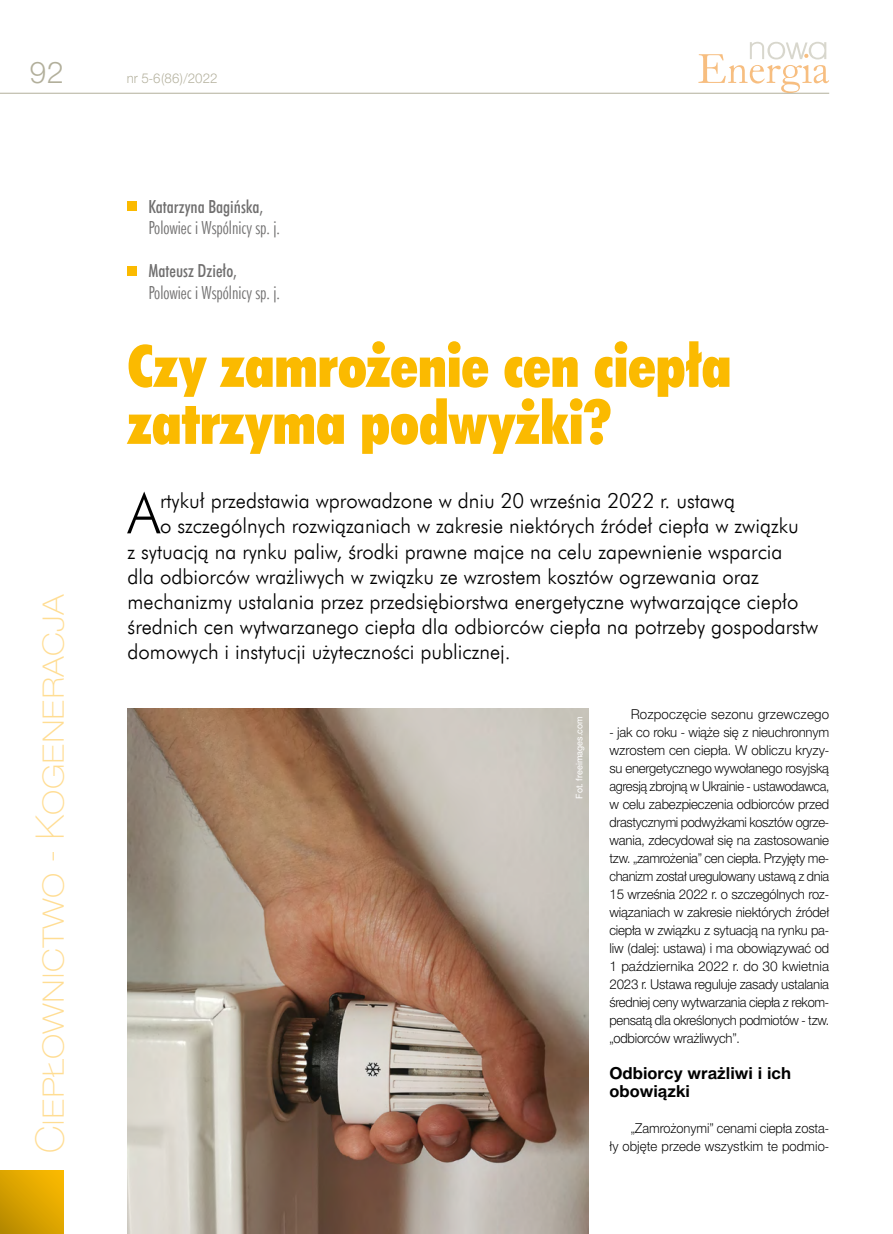
<style>
.page{position:relative;width:893px;height:1234px;background:#fff}
.page>*{position:absolute;margin:0;border:0;box-sizing:border-box;transform-origin:0 0}
.t1{font:58.5px/57px "Futura X Blk Cn EU Normal";letter-spacing:-.005em;color:#fbba00}
.t2{font:56.25px "Futura Lt EU Normal";color:#000}
.t3{font:39px "Switzer EFN Thin";color:#ffdd93}
.t4{font:30px "Switzer EFN Light";color:#b2af9b}
.t5{font:21px "Futura Lt EU Normal";color:#000}
.t6{font:18px "Futura Lt Cn EU Normal";color:#706f6f}
.t7{font:18px "Futura Md Cn EU Normal";color:#706f6f}
.t8{font:700 16.5px/18px "Switzer EFN";color:#000}
.t9{font:13.5px/18px "Switzer EFN Light";letter-spacing:-.01em;color:#000;text-align:justify}
.t10{font:13.5px/18px "Switzer EFN Light";letter-spacing:-.01em;color:#000;text-align:right;scale:.96 1}
.t11{font:13.5px "Switzer EFN Light";color:#b2af9b}
.t12{font:9px "Switzer EFN";color:#fff}
</style>
<div class="page">
<hr style="left:0;top:93px;width:829px;height:1px;background:#b2af9b">
<svg style="left:698px;top:42px;width:131px;height:51px"></svg>
<svg style="left:0;top:1170px;width:64px;height:63px;background:#dba300"></svg>
<div style="left:128px;top:201px;width:9px;height:10px;background:#fbba00"></div>
<div style="left:128px;top:266px;width:9px;height:10px;background:#fbba00"></div>
<img style="left:128px;top:708px;width:460px;height:525px">
<h3 class="t4" style="left:30px;top:55px;width:36px">92</h3>
<p class="t11" style="left:127px;top:70px;width:92px">nr 5-6(86)/2022</p>
<h3 class="t3" style="left:28px;top:1152px;width:560px;rotate:-90deg">Ciepłownictwo - Kogeneracja</h3>
<h3 class="t7" style="left:148px;top:195px;width:116px">Katarzyna Bagińska,</h3>
<h3 class="t6" style="left:148px;top:217px;width:133px">Polowiec i Wspólnicy sp. j.</h3>
<h3 class="t7" style="left:149px;top:260px;width:90px">Mateusz Dzieło,</h3>
<h3 class="t6" style="left:148px;top:281px;width:133px">Polowiec i Wspólnicy sp. j.</h3>
<h1 class="t1" style="left:128px;top:341px;width:605px">Czy zamrożenie cen ciepła zatrzyma podwyżki?</h1>
<h2 class="t2" style="left:128px;top:479px;width:34px">A</h2>
<h3 class="t5" style="left:160px;top:488px;width:576px">rtykuł przedstawia wprowadzone w dniu 20 września 2022 r. ustawą</h3>
<h3 class="t5" style="left:160px;top:513px;width:640px">o szczególnych rozwiązaniach w zakresie niektórych źródeł ciepła w związku</h3>
<h3 class="t5" style="left:128px;top:538px;width:657px">z sytuacją na rynku paliw, środki prawne majce na celu zapewnienie wsparcia</h3>
<h3 class="t5" style="left:128px;top:563px;width:633px">dla odbiorców wrażliwych w związku ze wzrostem kosztów ogrzewania oraz</h3>
<h3 class="t5" style="left:128px;top:588px;width:672px">mechanizmy ustalania przez przedsiębiorstwa energetyczne wytwarzające ciepło</h3>
<h3 class="t5" style="left:128px;top:614px;width:692px">średnich cen wytwarzanego ciepła dla odbiorców ciepła na potrzeby gospodarstw</h3>
<h3 class="t5" style="left:128px;top:639px;width:385px">domowych i instytucji użyteczności publicznej.</h3>
<p class="t12" style="left:574px;top:798px;width:84px;rotate:-90deg">Fot. freeimages.com</p>
<p class="t9" style="left:631px;top:704px;width:200px">Rozpoczęcie sezonu grzewczego</p>
<p class="t9" style="left:609px;top:722px;width:221px">- jak co roku - wiąże się z nieuchronnym wzrostem cen ciepła. W obliczu kryzy&shy;su energetycznego wywołanego rosyjską agresją zbrojną w Ukrainie - ustawodawca, w celu zabezpieczenia odbiorców przed drastycznymi podwyżkami kosztów ogrze&shy;wania, zdecydował się na zastosowanie tzw. „zamrożenia” cen ciepła. Przyjęty me&shy;chanizm został uregulowany ustawą z dnia 15 września 2022 r. o szczególnych roz&shy;wiązaniach w zakresie niektórych źródeł ciepła w związku z sytuacją na rynku pa&shy;liw (dalej: ustawa) i ma obowiązywać od 1 października 2022 r. do 30 kwietnia 2023 r. Ustawa reguluje zasady ustalania średniej ceny wytwarzania ciepła z rekom&shy;pensatą dla określonych podmiotów - tzw. „odbiorców wrażliwych”.</p>
<p class="t8" style="left:609px;top:1063px;width:183px">Odbiorcy wrażliwi i ich obowiązki</p>
<p class="t10" style="left:609px;top:1118px;width:230px">„Zamrożonymi” cenami ciepła zosta-<br>ły objęte przede wszystkim te podmio-</p>
</div>
